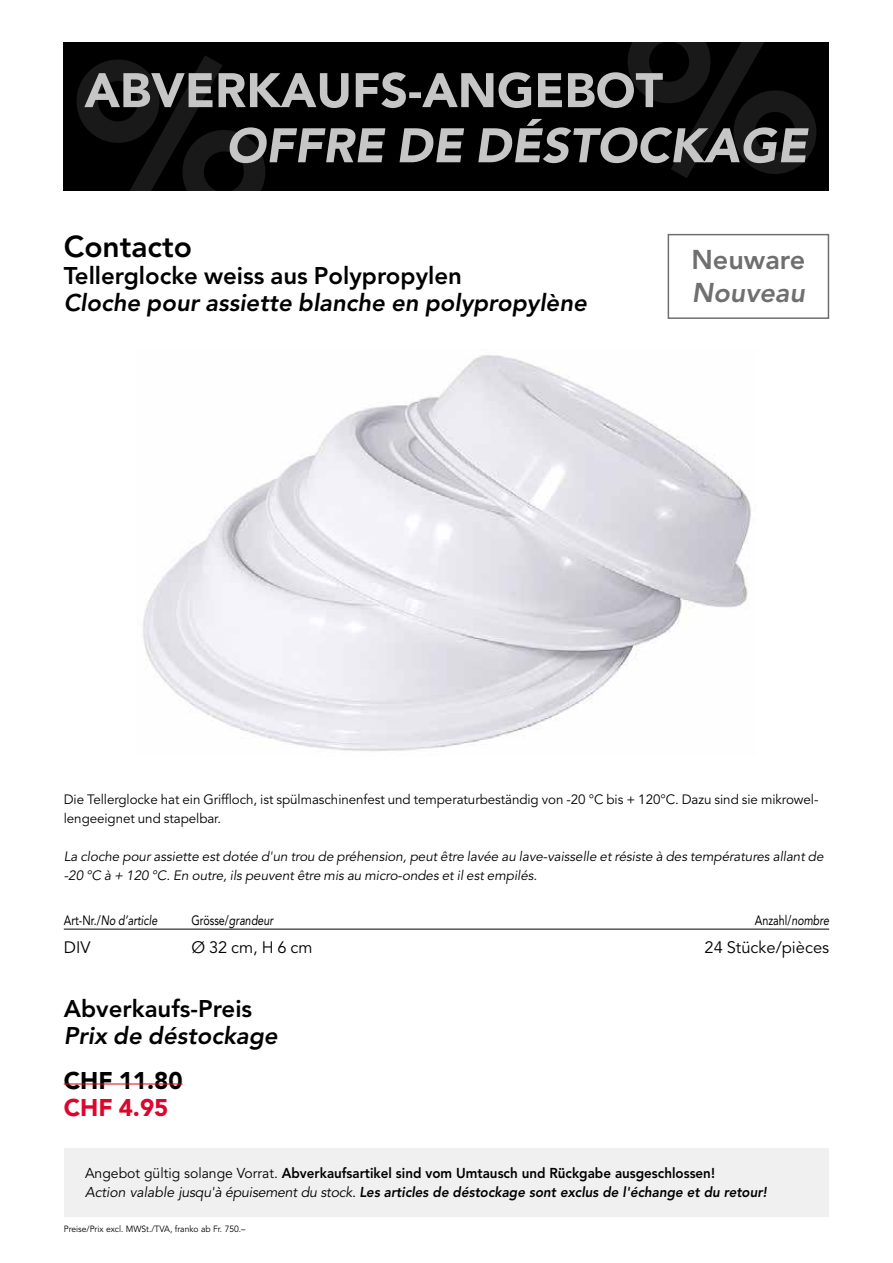
<style>
.page{position:relative;width:893px;height:1263px;background:#fff}
.page>*{position:absolute;margin:0;border:0;box-sizing:border-box;transform-origin:0 0}
.t1{font:800 30px "Avenir LT Std";color:#000}
.t2{font:800 27px "Avenir LT Std";color:#706f6f}
.t3{font:italic 800 27px "Avenir LT Std";color:#706f6f}
.t4{font:italic 800 24px "Avenir LT Std";color:#000}
.t5{font:800 24px "Avenir LT Std";color:#000}
.t6{font:900 24px "Avenir LT Std";color:#000}
.t7{font:900 24px "Avenir LT Std";color:#dd052b}
.t8{font:16.5px "Avenir LT Std";color:#000}
.t9{font:800 14.25px/19.5px "Avenir LT Std";color:#000;scale:.94 1}
.t10{font:italic 13.5px/19.2px "Avenir LT Std";letter-spacing:-.005em;color:#000}
.t11{font:13.5px/19.2px "Avenir LT Std";letter-spacing:-.005em;color:#000}
.t12{font:italic 13.5px "Avenir LT Std";color:#000;scale:.8 1}
.t13{font:13.5px "Avenir LT Std";color:#000;scale:.8 1}
.t14{font:9px "Avenir LT Std";color:#000;scale:.95 1}
.s1{font-style:normal}
.s2{font-style:italic}
.s3{font-weight:400}
.s4{font-weight:400;font-style:italic}
</style>
<div class="page">
<div style="left:64px;top:43px;width:765px;height:148px;background:#000"></div>
<svg style="left:77px;top:42px;width:739px;height:149px"></svg>
<div style="left:64px;top:1148px;width:765px;height:68px;background:#f0f0f0"></div>
<img style="left:143px;top:355px;width:608px;height:396px">
<div style="left:668px;top:234px;width:161px;height:85px;border:2px solid #706f6f"></div>
<hr style="left:64px;top:1083px;width:119px;height:1px;background:#e30613">
<hr style="left:64px;top:929px;width:765px;height:1px;background:#000">
<h1 class="t1" style="left:64px;top:228px;width:130px">Contacto</h1>
<h3 class="t5" style="left:64px;top:261px;width:400px">Tellerglocke weiss aus Polypropylen</h3>
<h3 class="t4" style="left:64px;top:288px;width:525px">Cloche pour assiette blanche en polypropylène</h3>
<h2 class="t2" style="left:691px;top:243px;width:115px">Neuware</h2>
<h2 class="t3" style="left:692px;top:276px;width:114px">Nouveau</h2>
<p class="t11" style="left:64px;top:790px;width:756px">Die Tellerglocke hat ein Griffloch, ist spülmaschinenfest und temperaturbeständig von -20 °C bis + 120°C. Dazu sind sie mikrowel&shy;lengeeignet und stapelbar.</p>
<p class="t10" style="left:64px;top:847px;width:761px">La cloche pour assiette est dotée d'un trou de préhension, peut être lavée au lave-vaisselle et résiste à des températures allant de -20 °C à + 120 °C. En outre, ils peuvent être mis au micro-ondes et il est empilés.</p>
<p class="t12" style="left:64px;top:912px;width:118px"><span class="s1">Art-Nr./</span>No d’article</p>
<p class="t12" style="left:191px;top:912px;width:104px"><span class="s1">Grösse/</span>grandeur</p>
<p class="t13" style="left:755px;top:912px;width:95px">Anzahl/<span class="s2">nombre</span></p>
<p class="t8" style="left:64px;top:937px;width:28px">DIV</p>
<p class="t8" style="left:191px;top:937px;width:123px">Ø 32 cm, H 6 cm</p>
<p class="t8" style="left:705px;top:937px;width:126px">24 Stücke/pièces</p>
<h3 class="t5" style="left:64px;top:995px;width:190px">Abverkaufs-Preis</h3>
<h3 class="t4" style="left:64px;top:1022px;width:215px">Prix de déstockage</h3>
<h3 class="t6" style="left:64px;top:1066px;width:120px">CHF 11.80</h3>
<h3 class="t7" style="left:64px;top:1092px;width:106px">CHF 4.95</h3>
<p class="t9" style="left:85px;top:1163px;width:727px"><span class="s3">Angebot gültig solange Vorrat.</span> Abverkaufsartikel sind vom Umtausch und Rückgabe ausgeschlossen!<br><span class="s4">Action valable jusqu'à épuisement du stock.</span> <span class="s2">Les articles de déstockage sont exclus de l'échange et du retour!</span></p>
<p class="t14" style="left:64px;top:1223px;width:193px">Preise/Prix excl. MWSt./TVA, franko ab Fr. 750.–</p>
</div>
